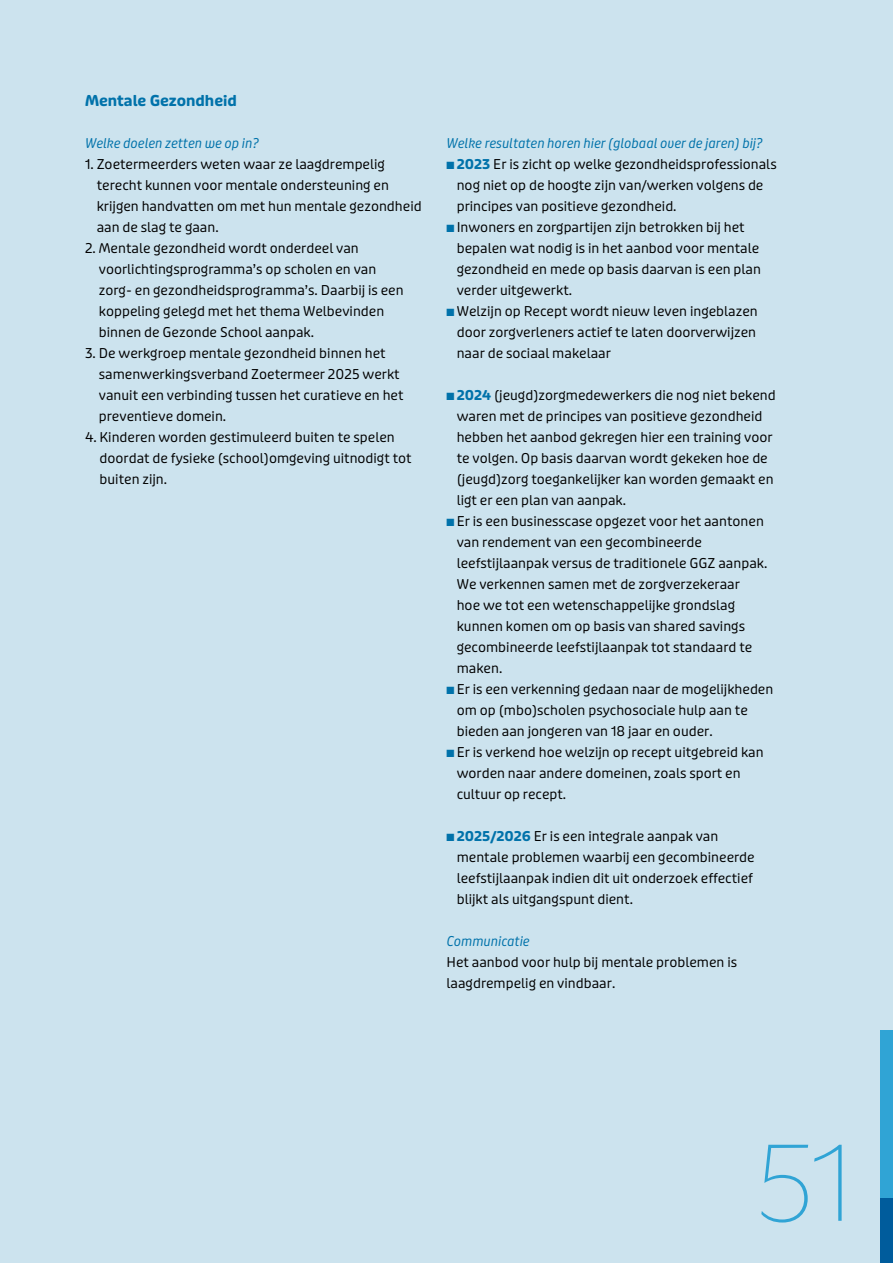
<style>
.page{position:relative;width:893px;height:1263px;background:#cce3ee}
.page>*{position:absolute;margin:0;border:0;box-sizing:border-box;transform-origin:0 0}
.t1{font:200 108px "Unitext";color:#30a4d5}
.t2{font:700 15px "Puffin Display Soft";color:#0072aa}
.t3{font:13.5px/21px "Puffin Display Soft";color:#000}
.t4{font:italic 13.5px "Puffin Display Soft";color:#0072aa}
.s1{color:#0072aa}
.s2{font-weight:700;color:#0072aa}
</style>
<div class="page">
<div style="left:880px;top:1030px;width:13px;height:233px;background:#30a4d5"></div>
<div style="left:880px;top:1198px;width:13px;height:65px;background:#005c9c"></div>
<p class="t2" style="left:85px;top:92px;width:153px">Mentale Gezondheid</p>
<p class="t4" style="left:85px;top:135px;width:175px">Welke doelen zetten we op in?</p>
<p class="t3" style="left:97px;top:154px;width:326px;text-indent:-12px">1. Zoetermeerders weten waar ze laagdrempelig terecht kunnen voor mentale ondersteuning en krijgen handvatten om met hun mentale gezondheid aan de slag te gaan.</p>
<p class="t3" style="left:99px;top:238px;width:306px;text-indent:-14px">2. Mentale gezondheid wordt onderdeel van voorlichtingsprogramma’s op scholen en van zorg- en gezondheidsprogramma’s. Daarbij is een koppeling gelegd met het thema Welbevinden binnen de Gezonde School aanpak.</p>
<p class="t3" style="left:99px;top:343px;width:306px;text-indent:-14px">3. De werkgroep mentale gezondheid binnen het samenwerkingsverband Zoetermeer 2025 werkt vanuit een verbinding tussen het curatieve en het preventieve domein.</p>
<p class="t3" style="left:100px;top:427px;width:314px;text-indent:-14px">4. Kinderen worden gestimuleerd buiten te spelen doordat de fysieke (school)omgeving uitnodigt tot buiten zijn.</p>
<p class="t4" style="left:446px;top:135px;width:318px">Welke resultaten horen hier (globaal over de jaren) bij?</p>
<p class="t3" style="left:457px;top:154px;width:321px;text-indent:-10px"><span class="s1">■</span> <span class="s2">2023</span> Er is zicht op welke gezondheidsprofessionals nog niet op de hoogte zijn van/werken volgens de principes van positieve gezondheid.</p>
<p class="t3" style="left:457px;top:217px;width:306px;text-indent:-10px"><span class="s1">■</span> Inwoners en zorgpartijen zijn betrokken bij het bepalen wat nodig is in het aanbod voor mentale gezondheid en mede op basis daarvan is een plan verder uitgewerkt.</p>
<p class="t3" style="left:457px;top:301px;width:303px;text-indent:-10px"><span class="s1">■</span> Welzijn op Recept wordt nieuw leven ingeblazen door zorgverleners actief te laten doorverwijzen naar de sociaal makelaar</p>
<p class="t3" style="left:457px;top:385px;width:321px;text-indent:-10px"><span class="s1">■</span> <span class="s2">2024</span> (jeugd)zorgmedewerkers die nog niet bekend waren met de principes van positieve gezondheid hebben het aanbod gekregen hier een training voor te volgen. Op basis daarvan wordt gekeken hoe de (jeugd)zorg toegankelijker kan worden gemaakt en ligt er een plan van aanpak.</p>
<p class="t3" style="left:457px;top:511px;width:312px;text-indent:-10px"><span class="s1">■</span> Er is een businesscase opgezet voor het aantonen van rendement van een gecombineerde leefstijlaanpak versus de traditionele GGZ aanpak.<br>We verkennen samen met de zorgverzekeraar<br>hoe we tot een wetenschappelijke grondslag kunnen komen om op basis van shared savings gecombineerde leefstijlaanpak tot standaard te maken.</p>
<p class="t3" style="left:457px;top:679px;width:318px;text-indent:-10px"><span class="s1">■</span> Er is een verkenning gedaan naar de mogelijkheden om op (mbo)scholen psychosociale hulp aan te bieden aan jongeren van 18 jaar en ouder.</p>
<p class="t3" style="left:457px;top:742px;width:308px;text-indent:-10px"><span class="s1">■</span> Er is verkend hoe welzijn op recept uitgebreid kan worden naar andere domeinen, zoals sport en cultuur op recept.</p>
<p class="t3" style="left:457px;top:826px;width:300px;text-indent:-10px"><span class="s1">■</span> <span class="s2">2025/2026</span> Er is een integrale aanpak van mentale problemen waarbij een gecombineerde leefstijlaanpak indien dit uit onderzoek effectief blijkt als uitgangspunt dient.</p>
<p class="t4" style="left:446px;top:933px;width:85px">Communicatie</p>
<p class="t3" style="left:446px;top:952px;width:292px">Het aanbod voor hulp bij mentale problemen is laagdrempelig en vindbaar.</p>
<h1 class="t1" style="left:757px;top:1107px;width:95px">51</h1>
</div>
